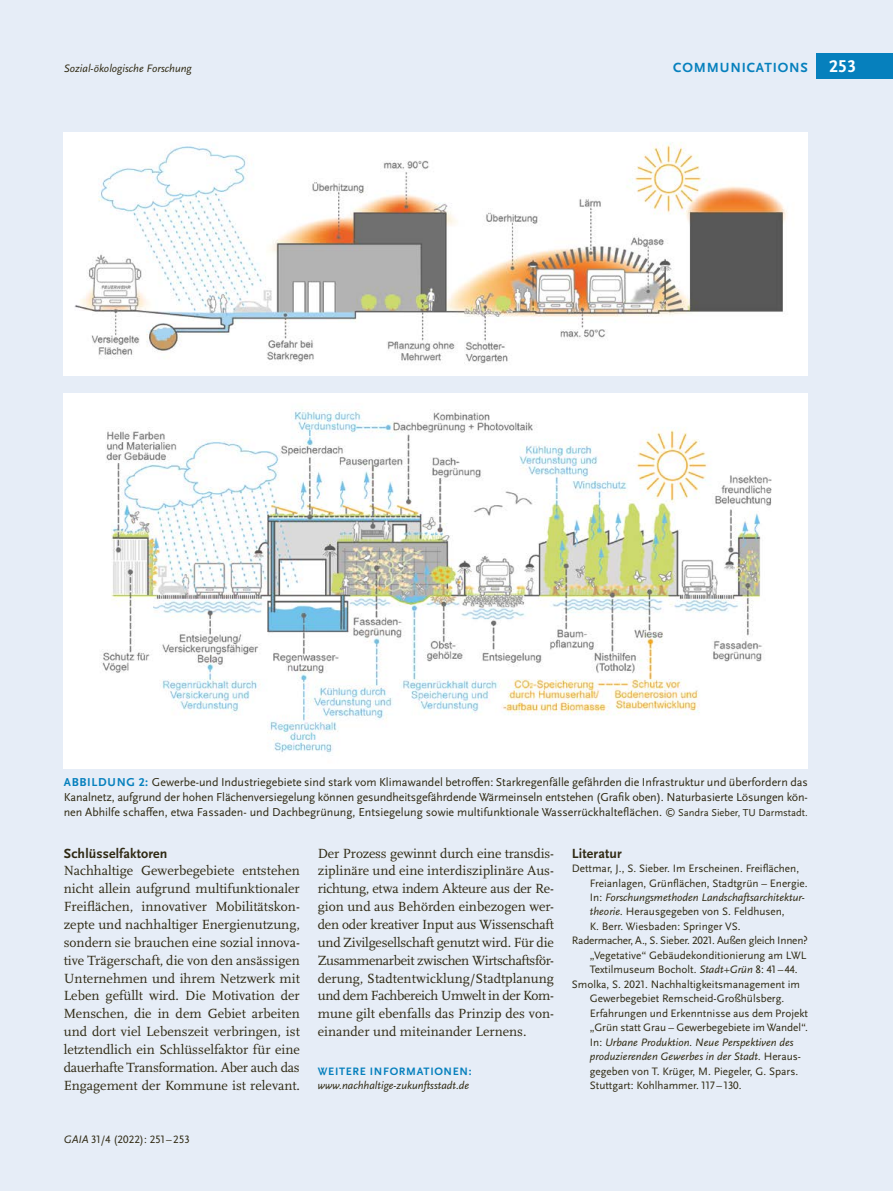
<style>
.page{position:relative;width:893px;height:1191px;background:#e6edf7}
.page>*{position:absolute;margin:0;border:0;box-sizing:border-box;transform-origin:0 0}
.t1{font:700 17.85px "Scala Sans Pro";color:#fff}
.Fließtext_oE{font:13.8px/17.9px "Scala Pro";color:#2f2912;text-align:justify}
.Ü3_9_25_11_9{font:700 13.8px "Scala Sans Pro";letter-spacing:.01em;color:#2f2912}
.t2{font:700 13.8px "Scala Sans Pro";letter-spacing:.06em;color:#0680bd}
.Bildlegende{font:12px/15px "Scala Sans Pro";color:#2f2912;text-align:justify}
.Literatur{font:11.25px/14.4px "Scala Sans Pro";color:#2f2912}
.Literatur-2{font:italic 11.25px/14.5px "Scala Sans Pro";color:#2f2912}
.Literatur-3{font:11.25px "Scala Sans Pro";letter-spacing:-.02em;color:#2f2912}
.Autor_innen-Adressen{font:italic 11.25px "Scala Sans Pro";color:#2f2912}
.InfoÜ{font:700 11.25px "Scala Sans Pro";letter-spacing:.06em;color:#0680bd}
.s1{font-weight:700;color:#0680bd}
.s2{font-size:10.5px}
.s3{font-style:italic}
.s4{font-style:normal}
</style>
<div class="page">
<div style="left:816px;top:53px;width:77px;height:25px;background:#0680bd"></div>
<img style="left:64px;top:132px;width:744px;height:243px">
<img style="left:64px;top:393px;width:744px;height:375px">
<p class="Literatur-2" style="left:64px;top:61px;width:129px">Sozial-ökologische Forschung</p>
<p class="t1" style="left:829px;top:56px;width:29px">253</p>
<p class="t2" style="left:673px;top:59px;width:136px">COMMUNICATIONS</p>
<p class="Bildlegende" style="left:64px;top:774px;width:746px"><span class="s1">ABBILDUNG 2:</span> Gewerbe-und Industriegebiete sind stark vom Klimawandel betroffen: Starkregenfälle gefährden die Infrastruktur und überfordern das Kanalnetz, aufgrund der hohen Flächenversiegelung können gesundheitsgefährdende Wärmeinseln entstehen (Grafik oben). Naturbasierte Lösungen kön&shy;nen Abhilfe schaffen, etwa Fassaden- und Dachbegrünung, Entsiegelung sowie multifunktionale Wasserrückhalteflächen. <span class="s2">© Sandra Sieber, TU Darmstadt.</span></p>
<h3 class="Ü3_9_25_11_9" style="left:64px;top:845px;width:105px">Schlüsselfaktoren</h3>
<p class="Fließtext_oE" style="left:64px;top:862px;width:238px">Nachhaltige Gewerbegebiete entstehen nicht allein aufgrund multifunktionaler Freiflächen, innovativer Mobilitätskon&shy;zepte und nachhaltiger Energienutzung, sondern sie brauchen eine sozial innova&shy;tive Trägerschaft, die von den ansässigen Unternehmen und ihrem Netzwerk mit Leben gefüllt wird. Die Motivation der Menschen, die in dem Gebiet arbeiten und dort viel Lebenszeit verbringen, ist letztendlich ein Schlüsselfaktor für eine dauerhafte Transformation. Aber auch das Engagement der Kommune ist relevant.</p>
<p class="Literatur" style="left:64px;top:1132px;width:127px"><span class="s3">GAIA</span> 31/4 (2022): 251– 253</p>
<p class="Fließtext_oE" style="left:318px;top:844px;width:238px">Der Prozess gewinnt durch eine transdis&shy;ziplinäre und eine interdisziplinäre Aus&shy;richtung, etwa indem Akteure aus der Re-</p>
<p class="Fließtext_oE" style="left:318px;top:898px;width:238px">gion und aus Behörden einbezogen wer&shy;den oder kreativer Input aus Wissenschaft und Zivilgesellschaft genutzt wird. Für die Zusammenarbeit zwischen Wirtschaftsför&shy;derung, Stadtentwicklung/Stadtplanung und dem Fachbereich Umwelt in der Kom&shy;mune gilt ebenfalls das Prinzip des von&shy;einander und miteinander Lernens.</p>
<h5 class="InfoÜ" style="left:318px;top:1065px;width:155px">WEITERE INFORMATIONEN:</h5>
<p class="Autor_innen-Adressen" style="left:318px;top:1079px;width:153px">www.nachhaltige-zukunftsstadt.de</p>
<h3 class="Ü3_9_25_11_9" style="left:572px;top:845px;width:51px">Literatur</h3>
<p class="Literatur" style="left:590px;top:861px;width:219px;text-indent:-18px">Dettmar, J., S. Sieber. Im Erscheinen. Freiflächen, Freianlagen, Grünflächen, Stadtgrün – Energie.<br>In: <span class="s3">Forschungsmethoden Landschaftsarchitektur&shy;theorie.</span> Herausgegeben von S. Feldhusen,<br>K. Berr. Wiesbaden: Springer VS.</p>
<p class="Literatur-3" style="left:572px;top:934px;width:238px">Radermacher, A., S. Sieber. 2021. Außen gleich Innen?</p>
<p class="Literatur" style="left:590px;top:948px;width:218px">„Vegetative“ Gebäudekonditionierung am LWL<br>Textilmuseum Bocholt. <span class="s3">Stadt+Grün</span> 8: 41–44.</p>
<p class="Literatur" style="left:572px;top:977px;width:230px;text-align:center">Smolka, S. 2021. Nachhaltigkeitsmanagement im<br>Gewerbegebiet Remscheid-Großhülsberg.</p>
<p class="Literatur" style="left:590px;top:1006px;width:220px">Erfahrungen und Erkenntnisse aus dem Projekt</p>
<p class="Literatur" style="left:590px;top:1020px;width:220px">„Grün statt Grau – Gewerbegebiete im Wandel“.</p>
<p class="Literatur-2" style="left:590px;top:1035px;width:213px"><span class="s4">In:</span> Urbane Produktion. Neue Perspektiven des produzierenden Gewerbes in der Stadt. <span class="s4">Heraus-</span></p>
<p class="Literatur" style="left:590px;top:1063px;width:210px">gegeben von T. Krüger, M. Piegeler, G. Spars.<br>Stuttgart: Kohlhammer. 117 –130.</p>
</div>
